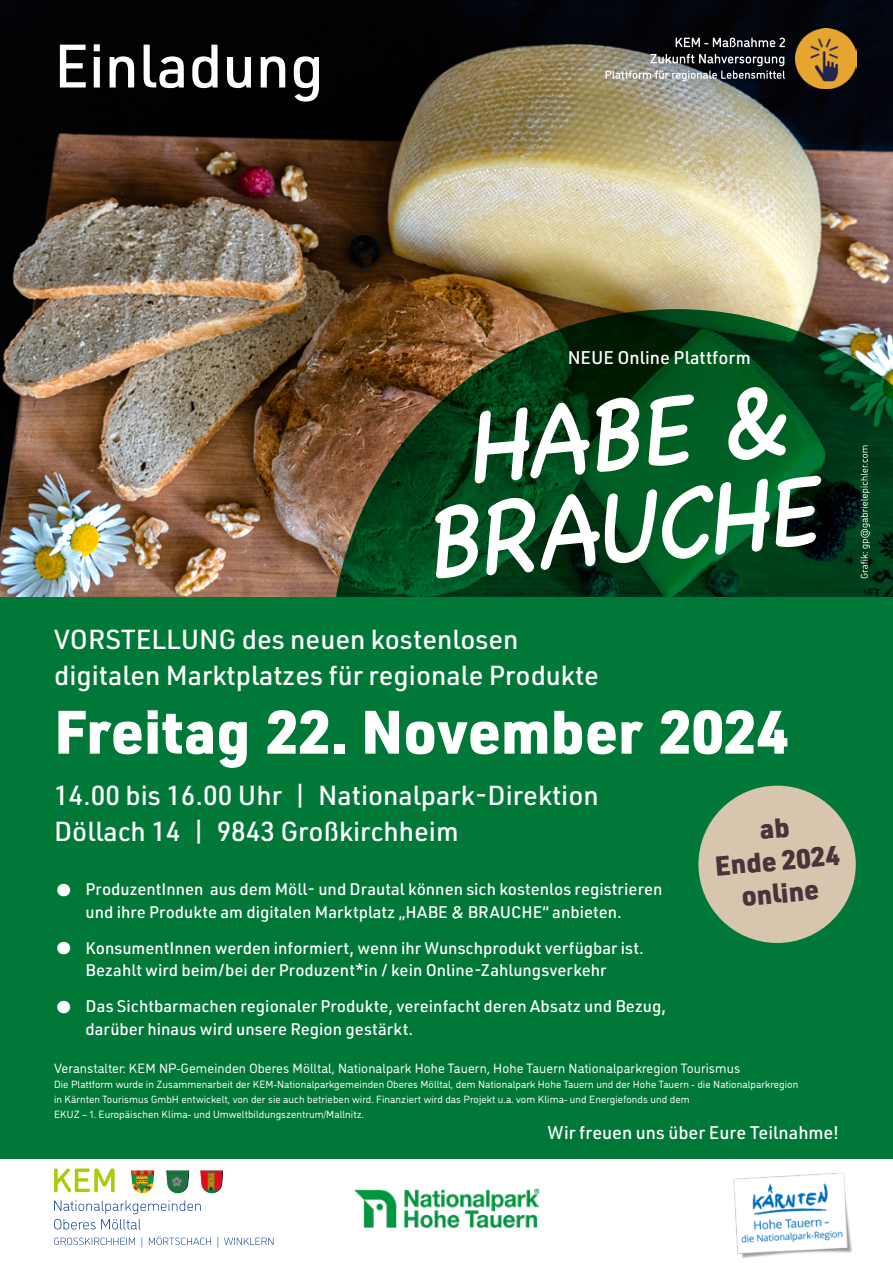
<style>
.page{position:relative;width:893px;height:1263px;background:#fff}
.page>*{position:absolute;margin:0;border:0;box-sizing:border-box;transform-origin:0 0}
.t1{font:900 60px "URWDIN";color:#fff}
.t2{font:500 60px "URWDIN";color:#fff}
.t3{font:500 27px/36px "URWDIN";color:#fff}
.t4{font:900 27px/32.4px "URWDIN";color:#4c3239;text-align:center}
.t5{font:500 18px "URWDIN";color:#fff}
.t6{font:500 16.5px/22.5px "URWDIN";color:#fff;text-align:center}
.t7{font:13.5px "DI Nosaur";letter-spacing:.005em;color:#fff}
.t8{font:10.5px/15px "DI Nosaur";letter-spacing:.005em;color:#fff}
.s1{font-size:36px}
</style>
<div class="page">
<img style="left:0;top:0;width:893px;height:597px">
<img style="left:332px;top:309px;width:561px;height:288px">
<div style="left:0;top:597px;width:893px;height:562px;background:#007837"></div>
<svg style="left:861px;top:445px;width:9px;height:133px"></svg>
<svg style="left:430px;top:382px;width:392px;height:199px"></svg>
<svg style="left:130px;top:1170px;width:25px;height:24px"></svg>
<svg style="left:166px;top:1170px;width:24px;height:24px"></svg>
<svg style="left:200px;top:1170px;width:23px;height:24px"></svg>
<svg style="left:54px;top:1236px;width:219px;height:11px"></svg>
<svg style="left:54px;top:1200px;width:147px;height:29px"></svg>
<svg style="left:54px;top:1168px;width:61px;height:24px"></svg>
<img style="left:354px;top:1188px;width:185px;height:39px">
<img style="left:733px;top:1172px;width:119px;height:86px">
<img style="left:796px;top:28px;width:60px;height:61px">
<svg style="left:606px;top:54px;width:179px;height:27px;background:#6c6d6d"></svg>
<svg style="left:676px;top:38px;width:109px;height:9px"></svg>
<div style="left:698px;top:786px;width:158px;height:157px;background:#d7c5ad;border-radius:50%"></div>
<h1 class="t2" style="left:54px;top:26px;width:271px">Einladung</h1>
<p class="t5" style="left:568px;top:345px;width:185px">NEUE Online Plattform</p>
<h2 class="t3" style="left:54px;top:620px;width:546px">VORSTELLUNG des neuen kostenlosen digitalen Marktplatzes für regionale Produkte</h2>
<h1 class="t1" style="left:54px;top:690px;width:736px">Freitag 22. November 2024</h1>
<h2 class="t3" style="left:54px;top:776px;width:546px">14.00 bis 16.00 Uhr | Nationalpark-Direktion<br>Döllach 14 | 9843 Großkirchheim</h2>
<h2 class="t4" style="left:711px;top:816px;width:127px;rotate:-5deg">ab<br>Ende 2024 online</h2>
<p class="t6" style="left:54px;top:877px;width:610px"><span class="s1">•</span> ProduzentInnen aus dem Möll- und Drautal können sich kostenlos registrieren und ihre Produkte am digitalen Marktplatz „HABE &amp; BRAUCHE“ anbieten.</p>
<p class="t6" style="left:54px;top:936px;width:591px"><span class="s1">•</span> KonsumentInnen werden informiert, wenn ihr Wunschprodukt verfügbar ist.<br>Bezahlt wird beim/bei der Produzent*in / kein Online-Zahlungsverkehr</p>
<p class="t6" style="left:86px;top:994px;width:582px;text-align:left;text-indent:-32px"><span class="s1">•</span> Das Sichtbarmachen regionaler Produkte, vereinfacht deren Absatz und Bezug, darüber hinaus wird unsere Region gestärkt.</p>
<p class="t7" style="left:54px;top:1059px;width:688px">Veranstalter: KEM NP-Gemeinden Oberes Mölltal, Nationalpark Hohe Tauern, Hohe Tauern Nationalparkregion Tourismus</p>
<p class="t8" style="left:54px;top:1076px;width:746px">Die Plattform wurde in Zusammenarbeit der KEM-Nationalparkgemeinden Oberes Mölltal, dem Nationalpark Hohe Tauern und der Hohe Tauern - die Nationalparkregion in Kärnten Tourismus GmbH entwickelt, von der sie auch betrieben wird. Finanziert wird das Projekt u.a. vom Klima- und Energiefonds und dem<br>EKUZ – 1. Europäischen Klima- und Umweltbildungszentrum/Mallnitz.</p>
<p class="t5" style="left:548px;top:1121px;width:293px">Wir freuen uns über Eure Teilnahme!</p>
</div>
